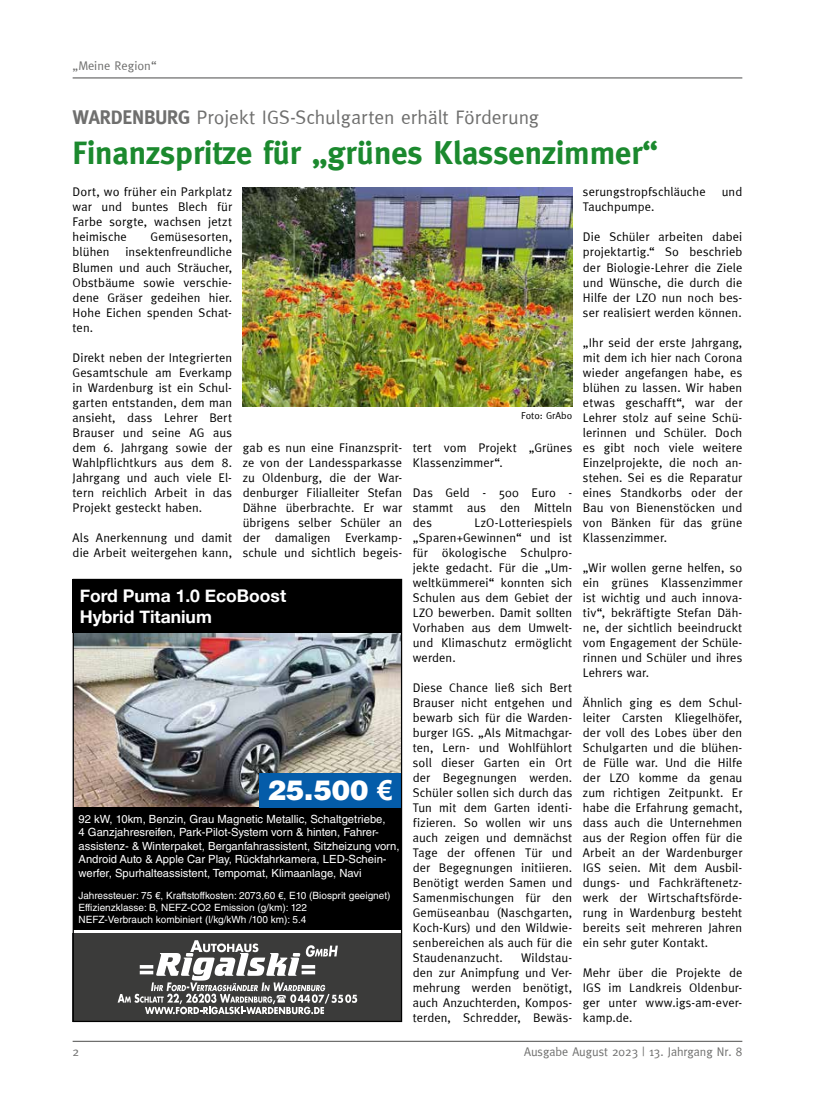
<style>
.page{position:relative;width:815px;height:1117px;background:#fff}
.page>*{position:absolute;margin:0;border:0;box-sizing:border-box;transform-origin:0 0}
.t1{font:700 32.5px "Meta";color:#1b892e}
.t2{font:900 27.5px "Helvetica LT Std";color:#fff}
.t3{font:19.5px "Meta Normal";color:#6f6f6e}
.t4{font:700 17.5px/21px "Helvetica Neue";color:#fff}
.t5{font:12.5px/15px "Meta Normal";letter-spacing:.01em;color:#000;text-align:justify}
.t6{font:12.5px "Meta Normal";color:#6f6f6e}
.t7{font:11.25px/13.8px "Helvetica LT Std";color:#fff}
.t8{font:10px/12px "Helvetica LT Std";color:#fff}
.t9{font:10px "Meta Normal";color:#000}
.s1{font-family:"Meta";font-weight:700}
.s2{font-family:"Arial";font-weight:700}
</style>
<div class="page">
<hr style="left:73px;top:77px;width:669px;height:1px;background:#6f6f6e">
<hr style="left:73px;top:1040px;width:669px;height:1px;background:#6f6f6e">
<img style="left:243px;top:187px;width:329px;height:219px">
<img style="left:75px;top:632px;width:325px;height:175px">
<div style="left:73px;top:933px;width:329px;height:88px;background:#3b3b3a"></div>
<div style="left:73px;top:578px;width:329px;height:54px;background:#000"></div>
<div style="left:73px;top:807px;width:329px;height:122px;background:#000"></div>
<div style="left:259px;top:772px;width:143px;height:35px;background:#045ca9"></div>
<svg style="left:118px;top:940px;width:239px;height:73px"></svg>
<div style="left:73px;top:578px;width:329px;height:443px;border:1px solid #000"></div>
<p class="t6" style="left:73px;top:58px;width:86px">„Meine Region“</p>
<h3 class="t3" style="left:73px;top:106px;width:468px"><span class="s1">WARDENBURG</span> Projekt IGS-Schulgarten erhält Förderung</h3>
<h1 class="t1" style="left:73px;top:134px;width:587px">Finanzspritze für „grünes Klassenzimmer“</h1>
<p class="t5" style="left:73px;top:184px;width:161px">Dort, wo früher ein Parkplatz war und buntes Blech für Farbe sorgte, wachsen jetzt heimische</p>
<p class="t5" style="left:151px;top:229px;width:83px">Gemüsesorten,</p>
<p class="t5" style="left:73px;top:244px;width:38px">blühen</p>
<p class="t5" style="left:73px;top:244px;width:161px;text-indent:53px">insektenfreundliche Blumen und auch Sträucher, Obstbäume sowie verschie&shy;dene Gräser gedeihen hier.<br>Hohe Eichen spenden Schat&shy;ten.</p>
<p class="t5" style="left:73px;top:349px;width:161px">Direkt neben der Integrierten Gesamtschule am Everkamp in Wardenburg ist ein Schul&shy;garten entstanden, dem man ansieht, dass Lehrer Bert Brauser und seine AG aus dem 6. Jahrgang sowie der Wahlpflichtkurs aus dem 8.<br>Jahrgang und auch viele El&shy;tern reichlich Arbeit in das Projekt gesteckt haben.</p>
<p class="t5" style="left:73px;top:529px;width:161px">Als Anerkennung und damit die Arbeit weitergehen kann,</p>
<p class="t9" style="left:521px;top:410px;width:53px">Foto: GrAbo</p>
<p class="t5" style="left:243px;top:439px;width:161px">gab es nun eine Finanzsprit&shy;ze von der Landessparkasse zu Oldenburg, die der War&shy;denburger Filialleiter Stefan Dähne überbrachte. Er war übrigens selber Schüler an der damaligen Everkamp&shy;schule und sichtlich begeis-</p>
<p class="t5" style="left:413px;top:439px;width:161px">tert vom Projekt „Grünes<br>Klassenzimmer“.</p>
<p class="t5" style="left:413px;top:484px;width:161px">Das Geld - 500 Euro - stammt aus den Mitteln des</p>
<p class="t5" style="left:413px;top:514px;width:161px;text-indent:62px">LzO-Lotteriespiels „Sparen+Gewinnen“ und ist für ökologische Schulpro&shy;jekte gedacht. Für die „Um&shy;weltkümmerei“ konnten sich Schulen aus dem Gebiet der LZO bewerben. Damit sollten Vorhaben aus dem Umwelt&shy;und Klimaschutz ermöglicht werden.</p>
<p class="t5" style="left:413px;top:679px;width:161px">Diese Chance ließ sich Bert Brauser nicht entgehen und bewarb sich für die Warden&shy;burger IGS. „Als Mitmachgar&shy;ten, Lern- und Wohlfühlort soll dieser Garten ein Ort der Begegnungen werden.<br>Schüler sollen sich durch das Tun mit dem Garten identi&shy;fizieren. So wollen wir uns auch zeigen und demnächst Tage der offenen Tür und der Begegnungen initiieren.<br>Benötigt werden Samen und Samenmischungen für den Gemüseanbau (Naschgarten, Koch-Kurs) und den Wildwie&shy;senbereichen als auch für die Staudenanzucht.</p>
<h3 class="t4" style="left:80px;top:584px;width:208px">Ford Puma 1.0 EcoBoost<br>Hybrid Titanium</h3>
<h2 class="t2" style="left:267px;top:772px;width:127px">25.500 <span class="s2">€</span></h2>
<p class="t7" style="left:79px;top:811px;width:323px">92 kW, 10km, Benzin, Grau Magnetic Metallic, Schaltgetriebe,<br>4 Ganzjahresreifen, Park-Pilot-System vorn &amp; hinten, Fahrer&shy;assistenz- &amp; Winterpaket, Berganfahrassistent, Sitzheizung vorn, Android Auto &amp; Apple Car Play, Rückfahrkamera, LED-Schein&shy;werfer, Spurhalteassistent, Tempomat, Klimaanlage, Navi</p>
<p class="t8" style="left:79px;top:889px;width:313px">Jahressteuer: 75 €, Kraftstoffkosten: 2073,60 €, E10 (Biosprit geeignet)<br>Effizienzklasse: B, NEFZ-CO2 Emission (g/km): 122<br>NEFZ-Verbrauch kombiniert (l/kg/kWh /100 km): 5.4</p>
<p class="t5" style="left:413px;top:949px;width:161px;text-indent:108px">Wildstau&shy;den zur Animpfung und Ver&shy;mehrung werden benötigt, auch Anzuchterden, Kompos&shy;terden, Schredder, Bewäs-</p>
<p class="t5" style="left:583px;top:184px;width:124px">serungstropfschläuche</p>
<p class="t5" style="left:722px;top:184px;width:22px">und</p>
<p class="t5" style="left:583px;top:199px;width:73px">Tauchpumpe.</p>
<p class="t5" style="left:583px;top:229px;width:161px">Die Schüler arbeiten dabei projektartig.“ So beschrieb der Biologie-Lehrer die Ziele und Wünsche, die durch die Hilfe der LZO nun noch bes&shy;ser realisiert werden können.</p>
<p class="t5" style="left:583px;top:334px;width:161px">„Ihr seid der erste Jahrgang, mit dem ich hier nach Corona wieder angefangen habe, es blühen zu lassen. Wir haben etwas geschafft“, war der Lehrer stolz auf seine Schü&shy;lerinnen und Schüler. Doch es gibt noch viele weitere Einzelprojekte, die noch an&shy;stehen. Sei es die Reparatur eines Standkorbs oder der Bau von Bienenstöcken und von Bänken für das grüne Klassenzimmer.</p>
<p class="t5" style="left:583px;top:559px;width:161px">„Wir wollen gerne helfen, so ein grünes Klassenzimmer ist wichtig und auch innova&shy;tiv“, bekräftigte Stefan Däh&shy;ne, der sichtlich beeindruckt vom Engagement der Schüle&shy;rinnen und Schüler und ihres Lehrers war.</p>
<p class="t5" style="left:583px;top:694px;width:161px">Ähnlich ging es dem Schul&shy;leiter Carsten Kliegelhöfer, der voll des Lobes über den Schulgarten und die blühen&shy;de Fülle war. Und die Hilfe der LZO komme da genau zum richtigen Zeitpunkt. Er habe die Erfahrung gemacht, dass auch die Unternehmen aus der Region offen für die Arbeit an der Wardenburger IGS seien. Mit dem Ausbil&shy;dungs- und Fachkräftenetz&shy;werk der Wirtschaftsförde&shy;rung in Wardenburg besteht bereits seit mehreren Jahren ein sehr guter Kontakt.</p>
<p class="t5" style="left:583px;top:964px;width:161px">Mehr über die Projekte de IGS im Landkreis Oldenbur&shy;ger unter www.igs-am-ever&shy;kamp.de.</p>
<p class="t6" style="left:73px;top:1044px;width:8px">2</p>
<p class="t6" style="left:524px;top:1044px;width:220px">Ausgabe August 2023 | 13. Jahrgang Nr. 8</p>
</div>
